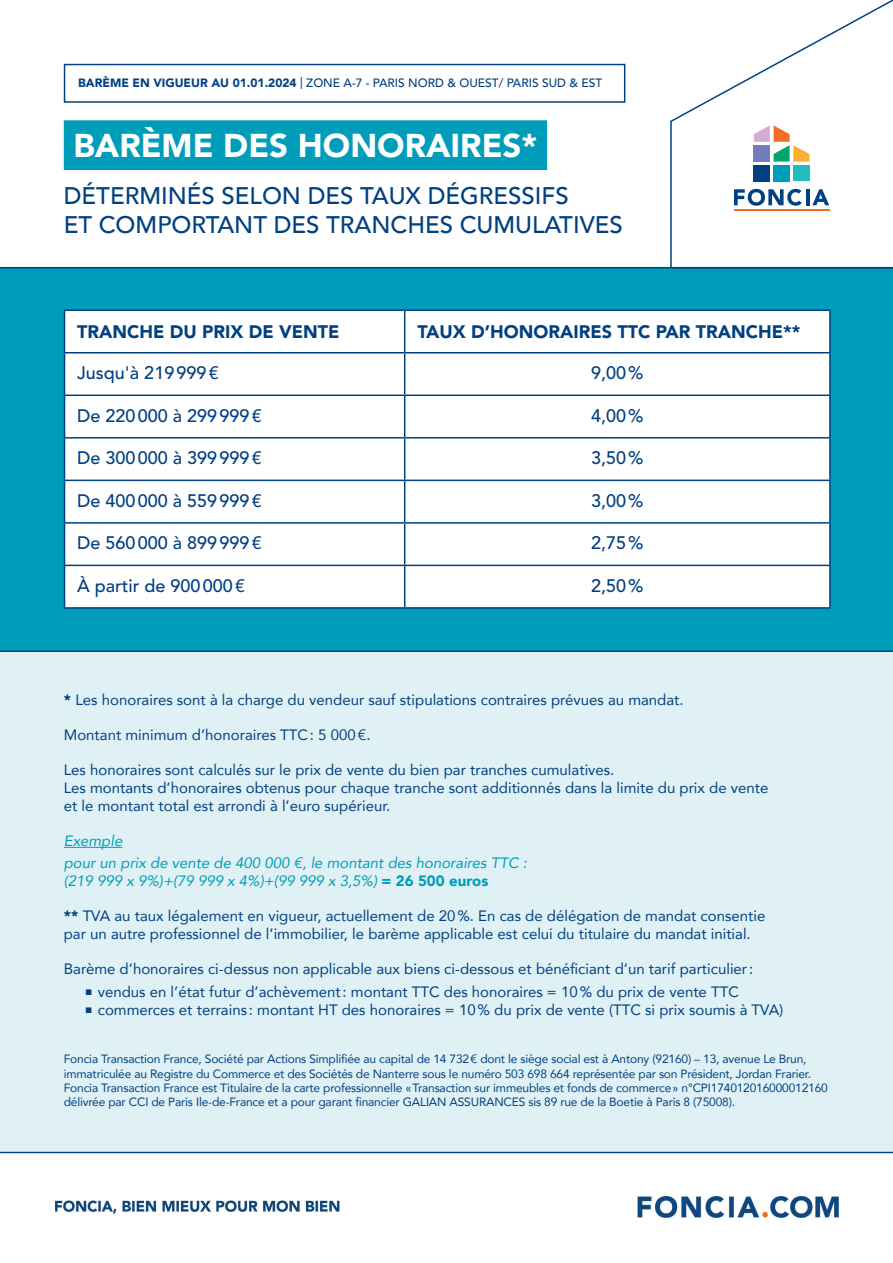
<style>
.page{position:relative;width:893px;height:1263px;background:#fff}
.page>*{position:absolute;margin:0;border:0;box-sizing:border-box;transform-origin:0 0}
.t1{font:900 33px "Avenir";color:#fff}
.t2{font:500 24px/28.8px "Avenir";color:#014081}
.t3{font:500 18px "Avenir LT Std";color:#014081}
.t4{font:900 18px "Avenir LT Std";color:#014081}
.t5{font:15px/18px "Avenir";color:#014081}
.t6{font:italic 15px/18px "Avenir";color:#009dba}
.t7{font:12px/14.4px "Avenir";letter-spacing:-.015em;color:#014081}
.Signature{font:500 12px "Avenir LT Std";color:#014081}
.s1{font-weight:900}
.s2{font-weight:900;font-style:normal}
.s3{font-family:"Arial";font-weight:900;font-size:12px}
</style>
<div class="page">
<div style="left:0;top:651px;width:893px;height:501px;background:#dff1f5"></div>
<hr style="left:64px;top:847px;width:58px;height:1px;background:#009dba">
<div style="left:0;top:268px;width:893px;height:383px;background:#009dba"></div>
<div style="left:65px;top:311px;width:764px;height:296px;background:#fff"></div>
<hr style="left:64px;top:309px;width:341px;height:2px;background:#014081">
<hr style="left:64px;top:311px;width:1px;height:41px;background:#014081">
<hr style="left:405px;top:309px;width:426px;height:2px;background:#014081">
<hr style="left:404px;top:311px;width:1px;height:41px;background:#014081">
<hr style="left:829px;top:311px;width:2px;height:41px;background:#014081">
<hr style="left:404px;top:353px;width:1px;height:41px;background:#014081">
<hr style="left:64px;top:394px;width:341px;height:2px;background:#014081">
<hr style="left:405px;top:394px;width:426px;height:2px;background:#014081">
<hr style="left:404px;top:396px;width:1px;height:41px;background:#014081">
<hr style="left:64px;top:437px;width:341px;height:2px;background:#014081">
<hr style="left:405px;top:437px;width:426px;height:2px;background:#014081">
<hr style="left:404px;top:439px;width:1px;height:41px;background:#014081">
<hr style="left:64px;top:480px;width:341px;height:1px;background:#014081">
<hr style="left:405px;top:480px;width:426px;height:1px;background:#014081">
<hr style="left:404px;top:481px;width:1px;height:41px;background:#014081">
<hr style="left:64px;top:522px;width:341px;height:2px;background:#014081">
<hr style="left:405px;top:522px;width:426px;height:2px;background:#014081">
<hr style="left:404px;top:524px;width:1px;height:41px;background:#014081">
<hr style="left:64px;top:565px;width:341px;height:1px;background:#014081">
<hr style="left:405px;top:565px;width:426px;height:1px;background:#014081">
<hr style="left:404px;top:566px;width:1px;height:41px;background:#014081">
<hr style="left:64px;top:352px;width:341px;height:1px;background:#014081">
<hr style="left:64px;top:353px;width:1px;height:41px;background:#014081">
<hr style="left:405px;top:352px;width:426px;height:1px;background:#014081">
<hr style="left:829px;top:353px;width:2px;height:41px;background:#014081">
<hr style="left:64px;top:396px;width:1px;height:41px;background:#014081">
<hr style="left:829px;top:396px;width:2px;height:41px;background:#014081">
<hr style="left:64px;top:439px;width:1px;height:41px;background:#014081">
<hr style="left:829px;top:439px;width:2px;height:41px;background:#014081">
<hr style="left:64px;top:481px;width:1px;height:41px;background:#014081">
<hr style="left:829px;top:481px;width:2px;height:41px;background:#014081">
<hr style="left:64px;top:524px;width:1px;height:41px;background:#014081">
<hr style="left:829px;top:524px;width:2px;height:41px;background:#014081">
<hr style="left:64px;top:566px;width:1px;height:41px;background:#014081">
<hr style="left:829px;top:566px;width:2px;height:41px;background:#014081">
<hr style="left:64px;top:607px;width:341px;height:2px;background:#014081">
<hr style="left:405px;top:607px;width:426px;height:2px;background:#014081">
<img style="left:0;top:1153px;width:893px;height:65px">
<div style="left:64px;top:120px;width:483px;height:50px;background:#009dba"></div>
<div style="left:64px;top:64px;width:561px;height:39px;border:2px solid #014081"></div>
<svg style="left:669px;top:0;width:224px;height:269px"></svg>
<hr style="left:0;top:267px;width:893px;height:1px;background:#014081">
<hr style="left:0;top:650px;width:893px;height:2px;background:#014081">
<hr style="left:0;top:1152px;width:893px;height:1px;background:#014081">
<p class="Signature" style="left:78px;top:76px;width:526px"><span class="s1">BARÈME EN VIGUEUR AU 01.01.2024</span> | ZONE A-7 - PARIS NORD &amp; OUEST/ PARIS SUD &amp; EST</p>
<p class="t1" style="left:74px;top:117px;width:465px">BARÈME DES HONORAIRES*</p>
<p class="t2" style="left:64px;top:180px;width:561px">DÉTERMINÉS SELON DES TAUX DÉGRESSIFS<br>ET COMPORTANT DES TRANCHES CUMULATIVES</p>
<p class="t4" style="left:77px;top:321px;width:264px">TRANCHE DU PRIX DE VENTE</p>
<p class="t4" style="left:417px;top:321px;width:384px">TAUX D’HONORAIRES TTC PAR TRANCHE**</p>
<p class="t3" style="left:77px;top:362px;width:143px">Jusqu'à 219999€</p>
<p class="t3" style="left:591px;top:362px;width:54px">9,00%</p>
<p class="t3" style="left:77px;top:405px;width:186px">De 220000 à 299999€</p>
<p class="t3" style="left:591px;top:405px;width:54px">4,00%</p>
<p class="t3" style="left:77px;top:447px;width:186px">De 300000 à 399999€</p>
<p class="t3" style="left:591px;top:447px;width:54px">3,50%</p>
<p class="t3" style="left:77px;top:490px;width:186px">De 400000 à 559999€</p>
<p class="t3" style="left:591px;top:490px;width:54px">3,00%</p>
<p class="t3" style="left:77px;top:533px;width:186px">De 560000 à 899999€</p>
<p class="t3" style="left:591px;top:533px;width:54px">2,75%</p>
<p class="t3" style="left:77px;top:575px;width:169px">À partir de 900000€</p>
<p class="t3" style="left:591px;top:575px;width:54px">2,50%</p>
<p class="t5" style="left:64px;top:690px;width:621px"><span class="s1">*</span> Les honoraires sont à la charge du vendeur sauf stipulations contraires prévues au mandat.</p>
<p class="t5" style="left:64px;top:725px;width:308px">Montant minimum d’honoraires TTC: 5 000€.</p>
<p class="t5" style="left:64px;top:760px;width:706px">Les honoraires sont calculés sur le prix de vente du bien par tranches cumulatives.<br>Les montants d’honoraires obtenus pour chaque tranche sont additionnés dans la limite du prix de vente et le montant total est arrondi à l’euro supérieur.</p>
<p class="t6" style="left:64px;top:832px;width:60px">Exemple</p>
<p class="t6" style="left:64px;top:854px;width:465px">pour un prix de vente de 400 000 €, le montant des honoraires TTC : (219 999 x 9%)+(79 999 x 4%)+(99 999 x 3,5%) <span class="s2">= 26 500 euros</span></p>
<p class="t5" style="left:64px;top:907px;width:703px"><span class="s1">**</span> TVA au taux légalement en vigueur, actuellement de 20%. En cas de délégation de mandat consentie par un autre professionnel de l’immobilier, le barème applicable est celui du titulaire du mandat initial.</p>
<p class="t5" style="left:64px;top:960px;width:691px">Barème d’honoraires ci-dessus non applicable aux biens ci-dessous et bénéficiant d’un tarif particulier:</p>
<p class="t5" style="left:85px;top:982px;width:655px"><span class="s3">■</span> vendus en l’état futur d’achèvement: montant TTC des honoraires = 10% du prix de vente TTC</p>
<p class="t5" style="left:85px;top:1000px;width:700px"><span class="s3">■</span> commerces et terrains : montant HT des honoraires = 10% du prix de vente (TTC si prix soumis à TVA)</p>
<p class="t7" style="left:64px;top:1051px;width:766px">Foncia Transaction France, Société par Actions Simplifiée au capital de 14 732€ dont le siège social est à Antony (92160) – 13, avenue Le Brun, immatriculée au Registre du Commerce et des Sociétés de Nanterre sous le numéro 503 698 664 représentée par son Président, Jordan Frarier.<br>Foncia Transaction France est Titulaire de la carte professionnelle «Transaction sur immeubles et fonds de commerce» n°CPI174012016000012160 délivrée par CCI de Paris Ile-de-France et a pour garant financier GALIAN ASSURANCES sis 89 rue de la Boetie à Paris 8 (75008).</p>
</div>
